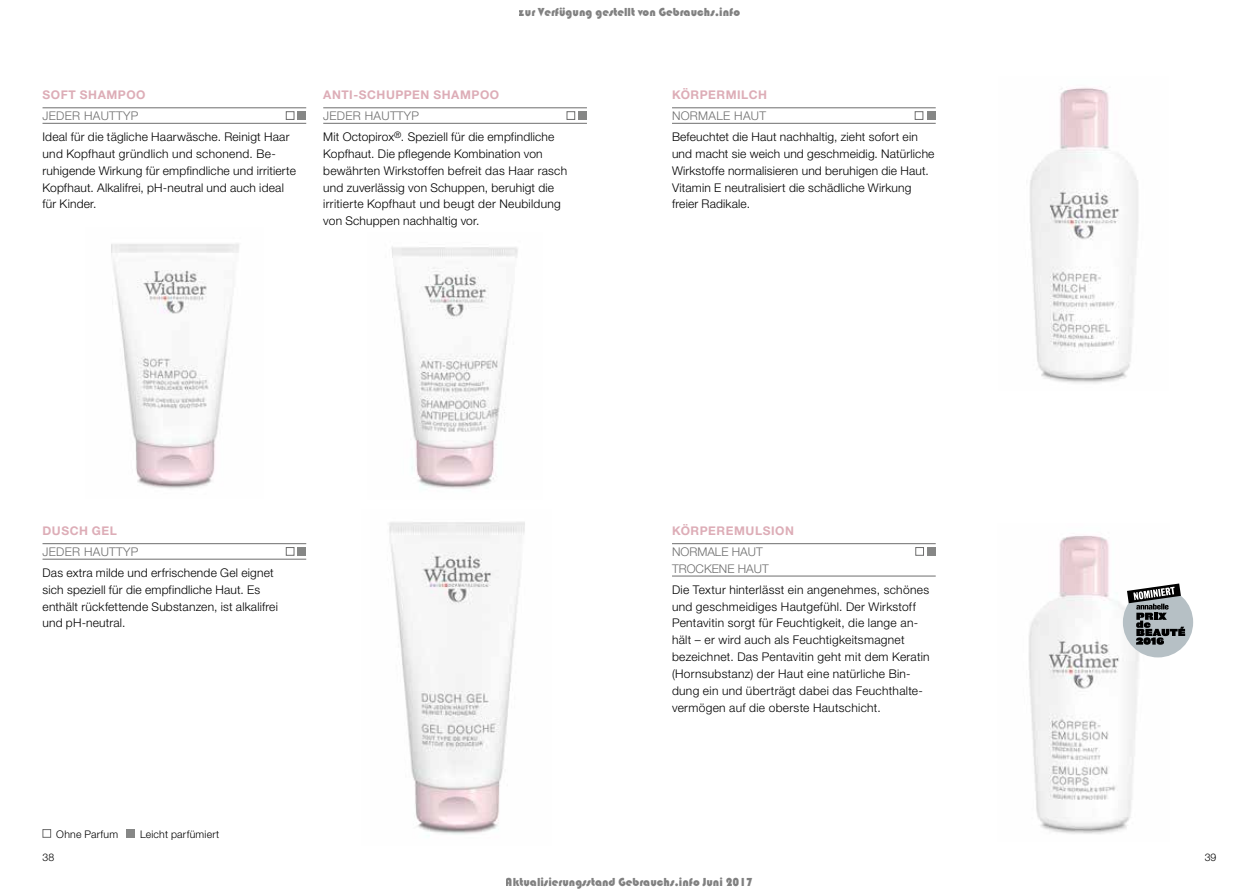
<style>
.page{position:relative;width:1259px;height:893px;background:#fff}
.page>*{position:absolute;margin:0;border:0;box-sizing:border-box;transform-origin:0 0}
.t1{font:300 12px/16.8px "Helvetica Neue";letter-spacing:.015em;color:#000}
.t2{font:12px "Bauhaus 93";color:rgb(0 0 0/.5)}
.t3{font:700 12px "Helvetica Neue";letter-spacing:.045em;color:#ddadb7}
.t4{font:300 12px "Helvetica Neue";letter-spacing:.025em;color:#6e6e6e}
.t5{font:300 12px/16.8px "Helvetica Neue";color:#6e6e6e}
.t6{font:300 10.5px "Helvetica Neue";letter-spacing:.02em;color:#000}
.s1{color:#6e6e6e}
</style>
<div class="page">
<img style="left:1030px;top:87px;width:108px;height:297px">
<img style="left:389px;top:522px;width:136px;height:314px">
<img style="left:391px;top:246px;width:127px;height:243px">
<img style="left:111px;top:243px;width:128px;height:246px">
<img style="left:1029px;top:535px;width:140px;height:299px">
<div style="left:1123px;top:587px;width:70px;height:70px;background:#b6c0c5;border-radius:50%"></div>
<svg style="left:1127px;top:583px;width:58px;height:62px"></svg>
<hr style="left:43px;top:108px;width:263px;height:1px;background:#6e6e6e">
<hr style="left:43px;top:123px;width:263px;height:1px;background:#6e6e6e">
<div style="left:286px;top:111px;width:8px;height:9px;border:1px solid #6e6e6e"></div>
<div style="left:298px;top:111px;width:8px;height:9px;background:#868786"></div>
<hr style="left:323px;top:108px;width:264px;height:1px;background:#6e6e6e">
<hr style="left:323px;top:123px;width:264px;height:1px;background:#6e6e6e">
<div style="left:566px;top:111px;width:9px;height:9px;border:1px solid #6e6e6e"></div>
<div style="left:578px;top:111px;width:9px;height:9px;background:#868786"></div>
<hr style="left:672px;top:108px;width:263px;height:1px;background:#6e6e6e">
<hr style="left:672px;top:123px;width:263px;height:1px;background:#6e6e6e">
<div style="left:914px;top:111px;width:9px;height:9px;border:1px solid #6e6e6e"></div>
<div style="left:927px;top:111px;width:8px;height:9px;background:#868786"></div>
<hr style="left:672px;top:543px;width:263px;height:1px;background:#6e6e6e">
<hr style="left:672px;top:576px;width:263px;height:1px;background:#6e6e6e">
<div style="left:915px;top:547px;width:9px;height:9px;border:1px solid #6e6e6e"></div>
<div style="left:927px;top:547px;width:8px;height:9px;background:#868786"></div>
<hr style="left:43px;top:543px;width:263px;height:1px;background:#6e6e6e">
<hr style="left:43px;top:559px;width:263px;height:1px;background:#6e6e6e">
<div style="left:286px;top:547px;width:8px;height:9px;border:1px solid #6e6e6e"></div>
<div style="left:298px;top:547px;width:8px;height:9px;background:#868786"></div>
<div style="left:43px;top:829px;width:8px;height:9px;border:1px solid #6e6e6e"></div>
<div style="left:126px;top:829px;width:9px;height:9px;background:#868786"></div>
<p class="t3" style="left:43px;top:87px;width:105px">SOFT SHAMPOO</p>
<p class="t4" style="left:43px;top:108px;width:97px">JEDER HAUTTYP</p>
<p class="t1" style="left:43px;top:128px;width:255px">Ideal für die tägliche Haarwäsche. Reinigt Haar und Kopfhaut gründlich und schonend. Be&shy;ruhigende Wirkung für empfindliche und irritierte Kopfhaut. Alkalifrei, pH-neutral und auch ideal für Kinder.</p>
<p class="t2" style="left:519px;top:6px;width:223px">zur Verfügung gestellt von Gebrauchs.info</p>
<p class="t3" style="left:323px;top:87px;width:177px">ANTI-SCHUPPEN SHAMPOO</p>
<p class="t1" style="left:323px;top:105px;width:233px;line-height:21.1px"><span class="s1">JEDER HAUTTYP<br></span>Mit Octopirox<sup>®</sup>. Speziell für die empfindliche</p>
<p class="t1" style="left:323px;top:145px;width:245px">Kopfhaut. Die pflegende Kombination von bewährten Wirkstoffen befreit das Haar rasch und zuverlässig von Schuppen, beruhigt die irritierte Kopfhaut und beugt der Neubildung von Schuppen nachhaltig vor.</p>
<p class="t3" style="left:672px;top:87px;width:96px">KÖRPERMILCH</p>
<p class="t4" style="left:672px;top:108px;width:95px">NORMALE HAUT</p>
<p class="t1" style="left:672px;top:128px;width:264px">Befeuchtet die Haut nachhaltig, zieht sofort ein und macht sie weich und geschmeidig. Natürliche Wirkstoffe normalisieren und beruhigen die Haut.<br>Vitamin E neutralisiert die schädliche Wirkung freier Radikale.</p>
<p class="t3" style="left:43px;top:523px;width:76px">DUSCH GEL</p>
<p class="t4" style="left:43px;top:544px;width:97px">JEDER HAUTTYP</p>
<p class="t1" style="left:43px;top:564px;width:237px">Das extra milde und erfrischende Gel eignet sich speziell für die empfindliche Haut. Es enthält rückfettende Substanzen, ist alkalifrei und pH-neutral.</p>
<p class="t6" style="left:56px;top:827px;width:63px">Ohne Parfum</p>
<p class="t6" style="left:140px;top:827px;width:81px">Leicht parfümiert</p>
<p class="t3" style="left:672px;top:523px;width:123px">KÖRPEREMULSION</p>
<p class="t5" style="left:672px;top:543px;width:98px">NORMALE HAUT<br>TROCKENE HAUT</p>
<p class="t1" style="left:672px;top:581px;width:259px">Die Textur hinterlässt ein angenehmes, schönes und geschmeidiges Hautgefühl. Der Wirkstoff Pentavitin sorgt für Feuchtigkeit, die lange an&shy;hält – er wird auch als Feuchtigkeitsmagnet bezeichnet. Das Pentavitin geht mit dem Keratin (Hornsubstanz) der Haut eine natürliche Bin&shy;dung ein und überträgt dabei das Feuchthalte&shy;vermögen auf die oberste Hautschicht.</p>
<p class="t6" style="left:43px;top:851px;width:13px">38</p>
<p class="t6" style="left:1204px;top:851px;width:13px">39</p>
<p class="t2" style="left:506px;top:875px;width:249px">Aktualisierungsstand Gebrauchs.info Juni 2017</p>
</div>
